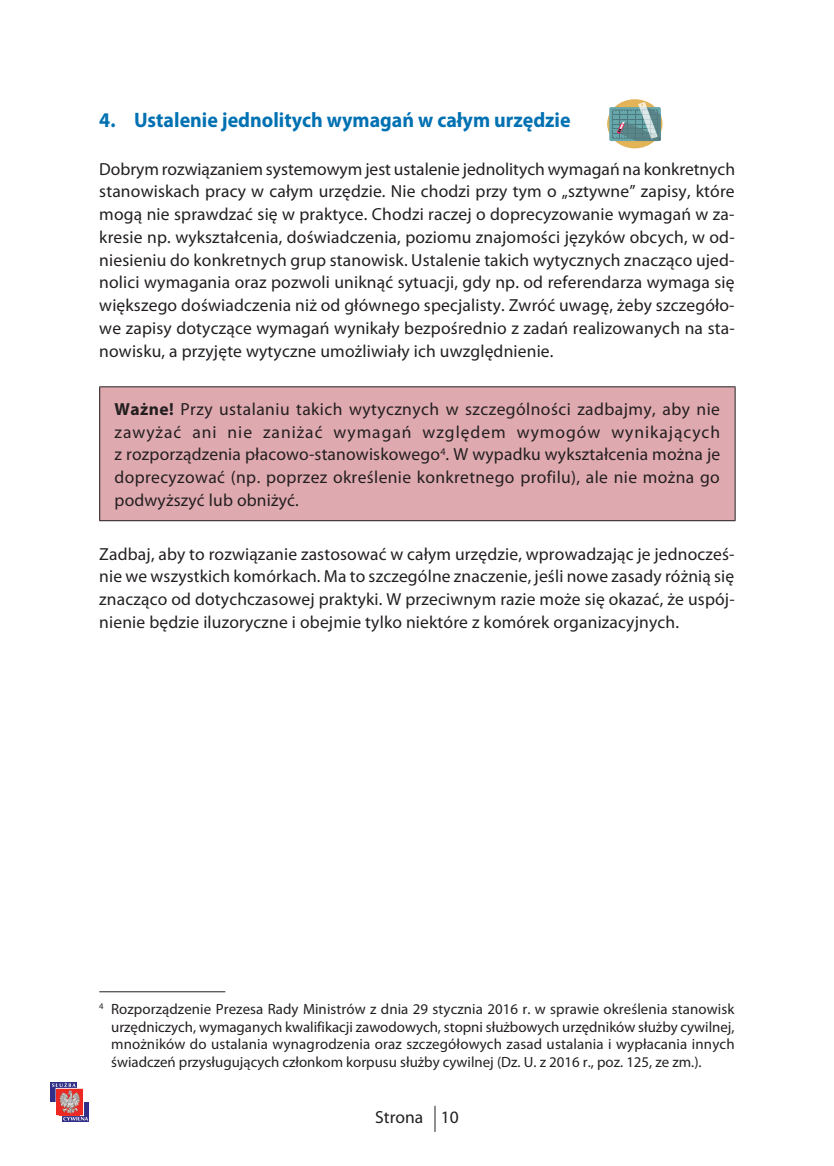
<style>
.page{position:relative;width:834px;height:1166px;background:#fff}
.page>*{position:absolute;margin:0;border:0;box-sizing:border-box;transform-origin:0 0}
.t1{font:700 21px "Myriad Pro";color:#0071b2;scale:.95 1}
.t2{font:17.5px/22.8px "Myriad Pro";letter-spacing:.01em;color:#231f20;text-align:justify}
.t3{font:14.88px/17.5px "Myriad Pro";color:#231f20;text-align:justify}
.s1{font-weight:700}
</style>
<div class="page">
<svg style="left:62px;top:1102px;width:27px;height:19px"></svg>
<div style="left:50px;top:1082px;width:27px;height:20px;background:#312f87"></div>
<svg style="left:52px;top:1082px;width:36px;height:38px"></svg>
<svg style="left:434px;top:1106px;width:1px;height:26px"></svg>
<div style="left:607px;top:99px;width:55px;height:49px;background:#e2b357;border-radius:50%"></div>
<div style="left:609px;top:107px;width:51px;height:34px;background:#67a6aa;border-radius:2px"></div>
<svg style="left:612px;top:102px;width:49px;height:40px"></svg>
<div style="left:100px;top:387px;width:635px;height:134px;background:#dfa9b0"></div>
<hr style="left:99px;top:386px;width:636px;height:1px;background:#231f20">
<hr style="left:99px;top:387px;width:1px;height:133px;background:#231f20">
<hr style="left:734px;top:387px;width:1px;height:133px;background:#231f20">
<hr style="left:99px;top:520px;width:636px;height:1px;background:#231f20">
<hr style="left:99px;top:991px;width:126px;height:1px;background:#231f20">
<p class="t1" style="left:99px;top:107px;width:497px">4. Ustalenie jednolitych wymagań w całym urzędzie</p>
<p class="t2" style="left:99px;top:157px;width:637px">Dobrym rozwiązaniem systemowym jest ustalenie jednolitych wymagań na konkretnych stanowiskach pracy w całym urzędzie. Nie chodzi przy tym o „sztywne” zapisy, które mogą nie sprawdzać się w praktyce. Chodzi raczej o doprecyzowanie wymagań w za&shy;kresie np. wykształcenia, doświadczenia, poziomu znajomości języków obcych, w od&shy;niesieniu do konkretnych grup stanowisk. Ustalenie takich wytycznych znacząco ujed&shy;nolici wymagania oraz pozwoli uniknąć sytuacji, gdy np. od referendarza wymaga się większego doświadczenia niż od głównego specjalisty. Zwróć uwagę, żeby szczegóło&shy;we zapisy dotyczące wymagań wynikały bezpośrednio z zadań realizowanych na sta&shy;nowisku, a przyjęte wytyczne umożliwiały ich uwzględnienie. <sup>4</sup></p>
<p class="t2" style="left:115px;top:397px;width:607px"><span class="s1">Ważne!</span> Przy ustalaniu takich wytycznych w szczególności zadbajmy, aby nie zawyżać ani nie zaniżać wymagań względem wymogów wynikających z rozporządzenia płacowo-stanowiskowego<sup>4</sup>. W wypadku wykształcenia można je doprecyzować (np. poprzez określenie konkretnego profilu), ale nie można go podwyższyć lub obniżyć.</p>
<p class="t2" style="left:99px;top:542px;width:637px">Zadbaj, aby to rozwiązanie zastosować w całym urzędzie, wprowadzając je jednocześ&shy;nie we wszystkich komórkach. Ma to szczególne znaczenie, jeśli nowe zasady różnią się znacząco od dotychczasowej praktyki. W przeciwnym razie może się okazać, że uspój&shy;nienie będzie iluzoryczne i obejmie tylko niektóre z komórek organizacyjnych.</p>
<p class="t3" style="left:111px;top:1000px;width:625px;text-indent:-12px"><sup>4</sup> Rozporządzenie Prezesa Rady Ministrów z dnia 29 stycznia 2016 r. w sprawie określenia stanowisk urzędniczych, wymaganych kwalifikacji zawodowych, stopni służbowych urzędników służby cywilnej, mnożników do ustalania wynagrodzenia oraz szczegółowych zasad ustalania i wypłacania innych świadczeń przysługujących członkom korpusu służby cywilnej (Dz. U. z 2016 r., poz. 125, ze zm.).</p>
<p class="t2" style="left:375px;top:1105px;width:85px">Strona 10</p>
</div>
